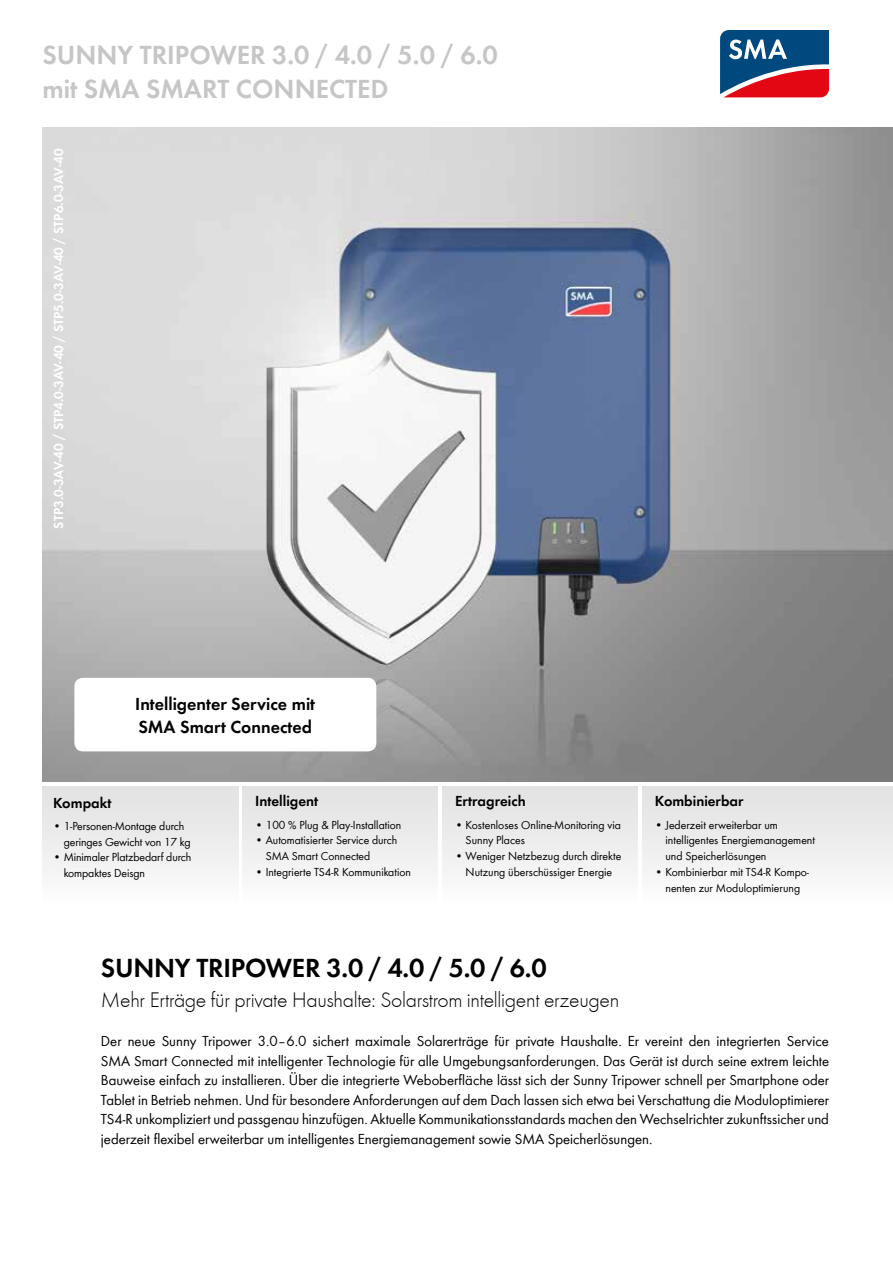
<style>
.page{position:relative;width:893px;height:1263px;background:#fff}
.page>*{position:absolute;margin:0;border:0;box-sizing:border-box;transform-origin:0 0}
.t1{font:600 27px/34.5px "SMA Futura Global";color:#c6c6c6}
.t2{font:600 27px "SMA Futura Global";letter-spacing:-.01em;color:#000}
.t3{font:300 21.75px "SMA Futura Global";letter-spacing:-.015em;color:#000}
.t4{font:600 18px/22.5px "SMA Futura Global";color:#000}
.t5{font:15px/19.5px "SMA Futura Global";color:#000;text-align:justify}
.t6{font:600 15px "SMA Futura Global";color:#000}
.t7{font:600 13.5px "SMA Futura Global";color:#fff}
.t8{font:12px/15.8px "SMA Futura Global";color:#000}
</style>
<div class="page">
<img style="left:43px;top:128px;width:850px;height:654px">
<svg style="left:720px;top:30px;width:110px;height:68px;background:#655376"></svg>
<div style="left:43px;top:787px;width:195px;height:119px;background:linear-gradient(to bottom,#e1e1e1,#fdfdfd)"></div>
<div style="left:242px;top:787px;width:196px;height:119px;background:linear-gradient(to bottom,#e1e1e1,#fdfdfd)"></div>
<div style="left:442px;top:787px;width:196px;height:119px;background:linear-gradient(to bottom,#e1e1e1,#fdfdfd)"></div>
<div style="left:642px;top:787px;width:251px;height:119px;background:linear-gradient(to bottom,#e1e1e1,#fdfdfd)"></div>
<div style="left:74px;top:678px;width:302px;height:73px;background:#fff;border-radius:9px"></div>
<h1 class="t1" style="left:43px;top:37px;width:457px">SUNNY TRIPOWER 3.0 / 4.0 / 5.0 / 6.0 mit SMA SMART CONNECTED</h1>
<p class="t7" style="left:51px;top:528px;width:381px;rotate:-90deg">STP3.0-3AV-40 / STP4.0-3AV-40 / STP5.0-3AV-40 / STP6.0-3AV-40</p>
<p class="t4" style="left:135px;top:693px;width:181px">Intelligenter Service mit<br>SMA Smart Connected</p>
<p class="t6" style="left:53px;top:794px;width:60px">Kompakt</p>
<p class="t8" style="left:64px;top:818px;width:128px;text-indent:-11px">• 1-Personen-Montage durch geringes Gewicht von 17 kg</p>
<p class="t8" style="left:64px;top:849px;width:129px;text-indent:-11px">• Minimaler Platzbedarf durch kompaktes Deisgn</p>
<p class="t6" style="left:255px;top:792px;width:65px">Intelligent</p>
<p class="t8" style="left:255px;top:816px;width:148px">• 100 % Plug &amp; Play-Installation</p>
<p class="t8" style="left:266px;top:832px;width:133px;text-indent:-11px">• Automatisierter Service durch<br>SMA Smart Connected</p>
<p class="t8" style="left:255px;top:864px;width:157px">• Integrierte TS4-R Kommunikation</p>
<p class="t6" style="left:455px;top:792px;width:72px">Ertragreich</p>
<p class="t8" style="left:466px;top:816px;width:157px;text-indent:-11px">• Kostenloses Online-Monitoring via<br>Sunny Places</p>
<p class="t8" style="left:455px;top:848px;width:168px;text-align:center">• Weniger Netzbezug durch direkte<br>Nutzung überschüssiger Energie</p>
<p class="t6" style="left:655px;top:792px;width:90px">Kombinierbar</p>
<p class="t8" style="left:665px;top:816px;width:151px;text-indent:-11px">• Jederzeit erweiterbar um intelligentes Energiemanagement und Speicherlösungen</p>
<p class="t8" style="left:655px;top:864px;width:156px;text-align:center">• Kombinierbar mit TS4-R Kompo&shy;nenten zur Moduloptimierung</p>
<h1 class="t2" style="left:101px;top:952px;width:447px">SUNNY TRIPOWER 3.0 / 4.0 / 5.0 / 6.0</h1>
<h2 class="t3" style="left:101px;top:987px;width:520px">Mehr Erträge für private Haushalte: Solarstrom intelligent erzeugen</h2>
<p class="t5" style="left:101px;top:1031px;width:730px">Der neue Sunny Tripower 3.0–6.0 sichert maximale Solarerträge für private Haushalte. Er vereint den integrierten Service SMA Smart Connected mit intelligenter Technologie für alle Umgebungsanforderungen. Das Gerät ist durch seine extrem leichte Bauweise einfach zu installieren. Über die integrierte Weboberfläche lässt sich der Sunny Tripower schnell per Smartphone oder Tablet in Betrieb nehmen. Und für besondere Anforderungen auf dem Dach lassen sich etwa bei Verschattung die Moduloptimierer TS4-R unkompliziert und passgenau hinzufügen. Aktuelle Kommunikationsstandards machen den Wechselrichter zukunftssicher und jederzeit flexibel erweiterbar um intelligentes Energiemanagement sowie SMA Speicherlösungen.</p>
</div>
